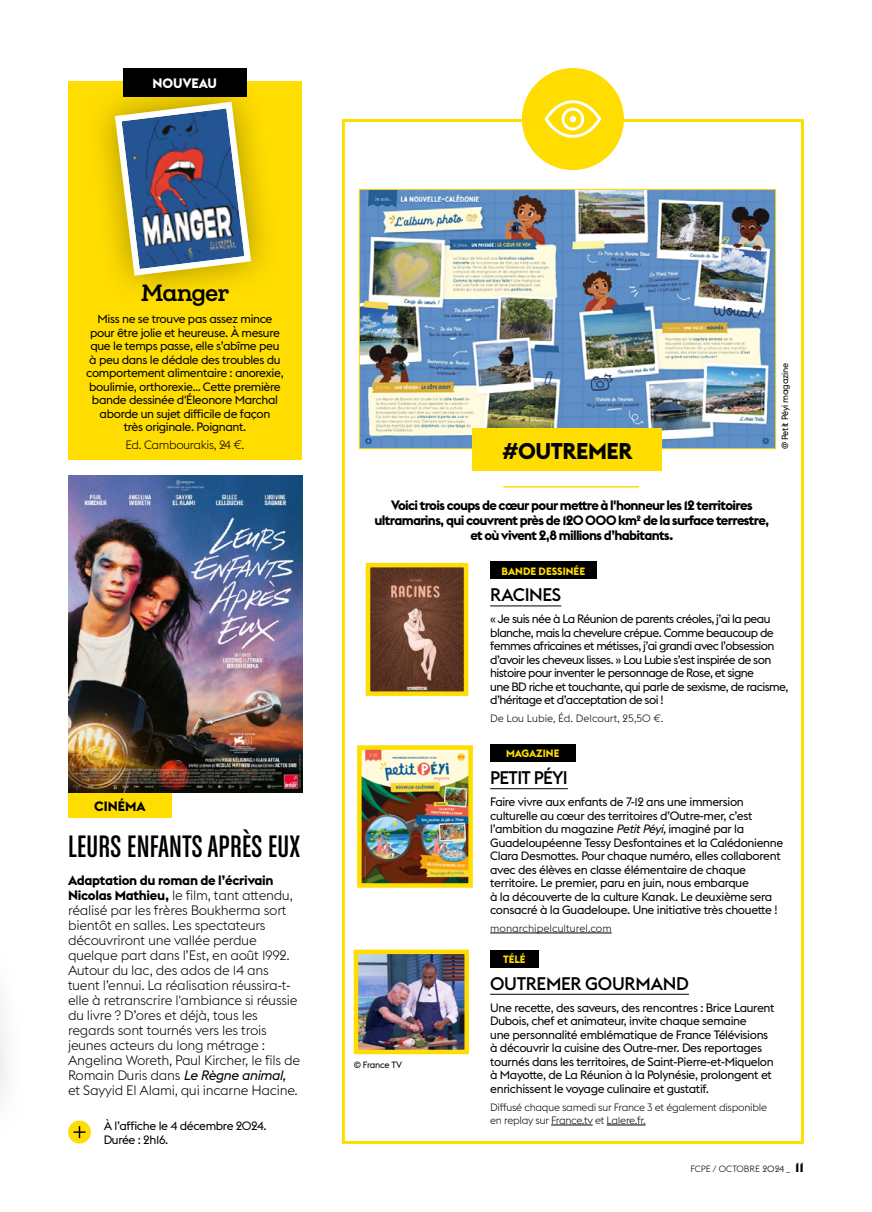
<style>
.page{position:relative;width:872px;height:1212px;background:#fff}
.page>*{position:absolute;margin:0;border:0;box-sizing:border-box;transform-origin:0 0}
.t1{font:33px "Chalet Comprime Cologne Eighty";letter-spacing:.01em;color:#000}
.t2{font:700 22.5px "Euclid Flex";letter-spacing:-.02em;color:#000}
.t3{font:700 22.5px "Queulat";letter-spacing:-.045em;color:#000}
.t4{font:500 18px "Euclid Flex";letter-spacing:-.02em;color:#000}
.t5{font:500 18px "Euclid Flex";letter-spacing:-.04em;color:#000}
.t6{font:300 13.5px/15px "Euclid Flex";letter-spacing:-.02em;color:#000}
.t7{font:700 13.5px/15px "Euclid Flex";letter-spacing:-.05em;color:#000;text-align:center}
.t8{font:700 13.5px "Euclid Flex";color:#fff}
.t9{font:12px/13.5px "Euclid Flex";letter-spacing:-.03em;color:#000}
.t10{font:12px/13.5px "Euclid Flex";letter-spacing:-.05em;color:#000}
.t11{font:300 12px "Euclid Flex";letter-spacing:-.03em;color:#000}
.t12{font:300 10.5px/13.5px "Euclid Flex";letter-spacing:-.03em;color:#000}
.t13{font:300 10.5px "Euclid Flex";color:#000}
.t14{font:700 10.5px "Euclid Flex";color:#fd0}
.t15{font:9px "Euclid Flex";letter-spacing:-.025em;color:#000}
.t16{font:300 9px "Euclid Flex";color:#000}
.s1{font-weight:700}
.s2{font-weight:400;font-style:italic}
.s3{font-style:italic}
.s4{font-weight:700;font-size:13.5px}
</style>
<div class="page">
<div style="left:342px;top:119px;width:462px;height:1025px;background:#fff;border:3px solid #fd0"></div>
<div style="left:68px;top:81px;width:234px;height:378px;background:#fd0"></div>
<div style="left:85px;top:72px;width:196px;height:234px;background:#000;opacity:.35"></div>
<svg style="left:111px;top:98px;width:143px;height:181px;background:#8b8f74"></svg>
<div style="left:123px;top:68px;width:123px;height:28px;background:#000"></div>
<img style="left:361px;top:191px;width:413px;height:256px">
<div style="left:359px;top:189px;width:417px;height:260px;border:1px solid #fd0"></div>
<div style="left:522px;top:68px;width:102px;height:102px;background:#fd0;border-radius:50%"></div>
<svg style="left:544px;top:100px;width:57px;height:38px"></svg>
<div style="left:569px;top:116px;width:7px;height:6px;background:#fff;border-radius:50%"></div>
<hr style="left:503px;top:486px;width:136px;height:2px;background:#fd0">
<img style="left:357px;top:745px;width:116px;height:143px">
<img style="left:353px;top:949px;width:116px;height:106px">
<svg style="left:365px;top:562px;width:104px;height:134px;background:#876134"></svg>
<hr style="left:490px;top:605px;width:71px;height:1px;background:#000">
<hr style="left:490px;top:788px;width:78px;height:1px;background:#000">
<hr style="left:490px;top:933px;width:121px;height:1px;background:#000">
<hr style="left:490px;top:994px;width:199px;height:1px;background:#000">
<hr style="left:551px;top:1125px;width:42px;height:1px;background:#000">
<hr style="left:606px;top:1125px;width:39px;height:1px;background:#000">
<div style="left:490px;top:562px;width:106px;height:17px;background:#000"></div>
<div style="left:490px;top:745px;width:85px;height:17px;background:#000"></div>
<div style="left:490px;top:950px;width:48px;height:17px;background:#000"></div>
<div style="left:473px;top:428px;width:189px;height:43px;background:#fd0"></div>
<div style="left:68px;top:792px;width:104px;height:26px;background:#fd0"></div>
<div style="left:68px;top:1120px;width:23px;height:23px;background:#fd0;border-radius:50%"></div>
<svg style="left:73px;top:1126px;width:12px;height:12px"></svg>
<img style="left:68px;top:475px;width:234px;height:318px">
<p class="t8" style="left:152px;top:75px;width:66px">NOUVEAU</p>
<h2 class="t3" style="left:141px;top:278px;width:90px">Manger</h2>
<p class="t9" style="left:86px;top:312px;width:199px;text-align:center">Miss ne se trouve pas assez mince pour être jolie et heureuse. À mesure que le temps passe, elle s’abîme peu à peu dans le dédale des troubles du comportement alimentaire : anorexie, boulimie, orthorexie… Cette première bande dessinée d'Éleonore Marchal aborde un sujet difficile de façon<br>très originale. Poignant.</p>
<p class="t11" style="left:125px;top:438px;width:120px">Ed. Cambourakis, 24 €.</p>
<p class="t7" style="left:94px;top:798px;width:53px">CINÉMA</p>
<h1 class="t1" style="left:68px;top:828px;width:233px">LEURS ENFANTS APRÈS EUX</h1>
<p class="t6" style="left:68px;top:873px;width:234px"><span class="s1">Adaptation du roman de l’écrivain Nicolas Mathieu,</span> le film, tant attendu, réalisé par les frères Boukherma sort bientôt en salles. Les spectateurs découvriront une vallée perdue quelque part dans l’Est, en août 1992.<br>Autour du lac, des ados de 14 ans tuent l’ennui. La réalisation réussira-t&shy;elle à retranscrire l'ambiance si réussie du livre ? D’ores et déjà, tous les regards sont tournés vers les trois jeunes acteurs du long métrage :<br>Angelina Woreth, Paul Kircher, le fils de Romain Duris dans <span class="s2">Le Règne animal, </span>et Sayyid El Alami, qui incarne Hacine.</p>
<p class="t9" style="left:104px;top:1119px;width:164px">À l’affiche le 4 décembre 2024.<br>Durée : 2h16.</p>
<h2 class="t2" style="left:502px;top:438px;width:131px">#OUTREMER</h2>
<p class="t15" style="left:780px;top:449px;width:88px;rotate:-90deg">@ Petit Péyi magazine</p>
<p class="t7" style="left:374px;top:498px;width:396px">Voici trois coups de cœur pour mettre à l'honneur les 12 territoires ultramarins, qui couvrent près de 120 000 km<sup>2</sup> de la surface terrestre, et où vivent 2,8 millions d’habitants.</p>
<p class="t14" style="left:501px;top:565px;width:85px">BANDE DESSINÉE</p>
<h3 class="t4" style="left:490px;top:585px;width:73px">RACINES</h3>
<p class="t10" style="left:490px;top:612px;width:300px">« Je suis née à La Réunion de parents créoles, j’ai la peau blanche, mais la chevelure crépue. Comme beaucoup de femmes africaines et métisses, j’ai grandi avec l’obsession d’avoir les cheveux lisses. » Lou Lubie s’est inspirée de son histoire pour inventer le personnage de Rose, et signe<br>une BD riche et touchante, qui parle de sexisme, de racisme, d’héritage et d’acceptation de soi !</p>
<p class="t13" style="left:490px;top:712px;width:175px">De Lou Lubie, Éd. Delcourt, 25,50 €.</p>
<p class="t14" style="left:506px;top:748px;width:55px">MAGAZINE</p>
<h3 class="t5" style="left:490px;top:767px;width:79px">PETIT PÉYI</h3>
<p class="t9" style="left:490px;top:795px;width:295px">Faire vivre aux enfants de 7-12 ans une immersion culturelle au cœur des territoires d’Outre-mer, c’est l’ambition du magazine <span class="s3">Petit Péyi,</span> imaginé par la Guadeloupéenne Tessy Desfontaines et la Calédonienne Clara Desmottes. Pour chaque numéro, elles collaborent avec des élèves en classe élémentaire de chaque territoire. Le premier, paru en juin, nous embarque<br>à la découverte de la culture Kanak. Le deuxième sera consacré à la Guadeloupe. Une initiative très chouette !</p>
<p class="t13" style="left:490px;top:922px;width:123px">monarchipelculturel.com</p>
<p class="t14" style="left:503px;top:953px;width:24px">TÉLÉ</p>
<h3 class="t4" style="left:490px;top:973px;width:200px">OUTREMER GOURMAND</h3>
<p class="t9" style="left:490px;top:1001px;width:286px">Une recette, des saveurs, des rencontres : Brice Laurent Dubois, chef et animateur, invite chaque semaine<br>une personnalité emblématique de France Télévisions à découvrir la cuisine des Outre-mer. Des reportages tournés dans les territoires, de Saint-Pierre-et-Miquelon à Mayotte, de La Réunion à la Polynésie, prolongent et enrichissent le voyage culinaire et gustatif.</p>
<p class="t12" style="left:490px;top:1100px;width:278px">Diffusé chaque samedi sur France 3 et également disponible en replay sur France.tv et La1ere.fr.</p>
<p class="t15" style="left:354px;top:1060px;width:50px">© France TV</p>
<p class="t16" style="left:690px;top:1163px;width:115px">FCPE / OCTOBRE 2024 _ <span class="s4">11</span></p>
</div>
